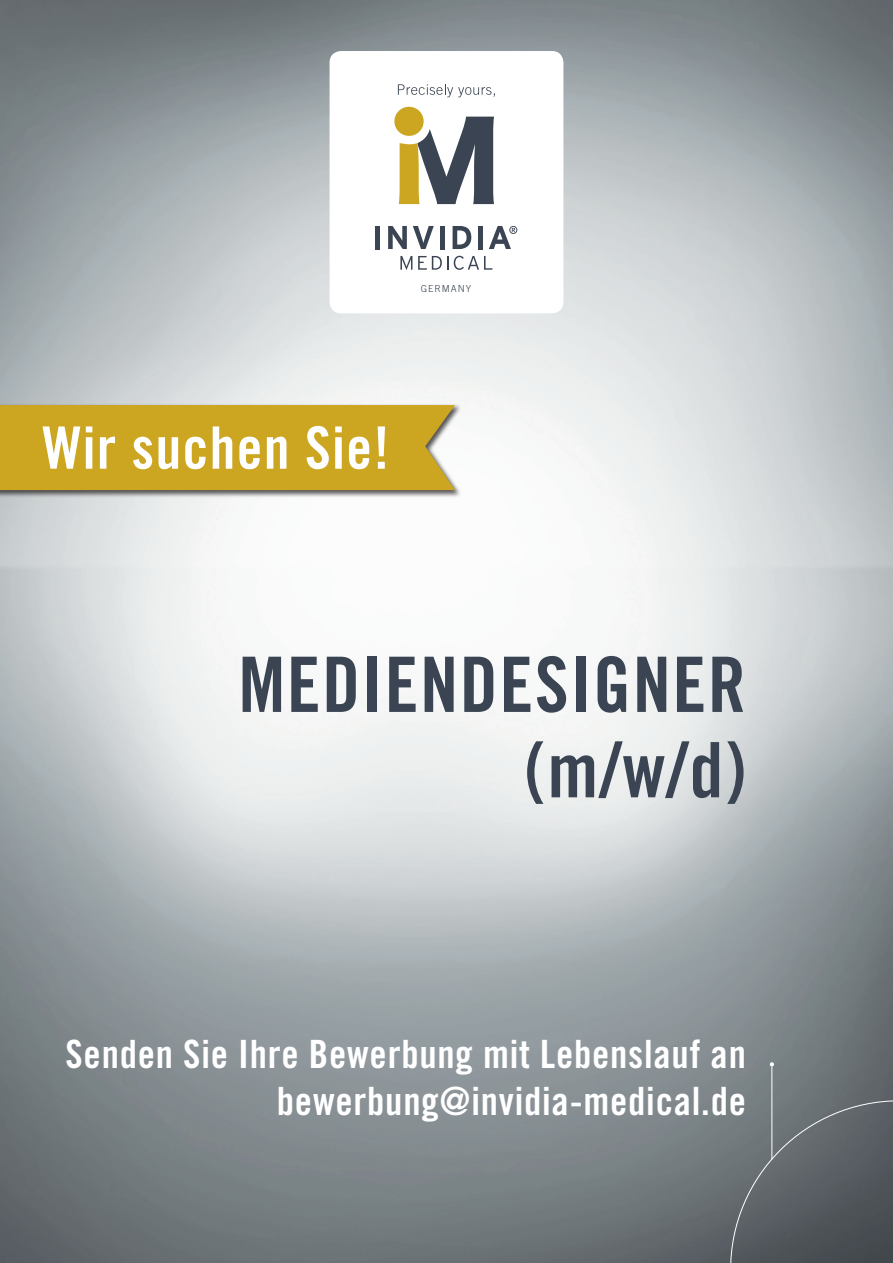
<style>
.page{position:relative;width:893px;height:1263px;background:#fff}
.page>*{position:absolute;margin:0;border:0;box-sizing:border-box;transform-origin:0 0}
.t1{font:76.5px/85.3px "Trade Gothic LT Std Bd Cn 20";letter-spacing:.02em;color:#3a4452;text-align:right}
.t2{font:58.5px "Trade Gothic LT Std Bd Cn 20";letter-spacing:.02em;color:#fff}
.t3{font:39px/46.8px "Trade Gothic LT Std Bd Cn 20";letter-spacing:.02em;color:#fff;text-align:right}
.t4{font:300 9.6px "Trade Gothic LT Std";letter-spacing:.1em;color:#3a4452}
</style>
<div class="page">
<img style="left:0;top:0;width:893px;height:1263px">
<div style="left:330px;top:51px;width:233px;height:262px;background:#fff;border-radius:11px"></div>
<div style="left:394px;top:107px;width:30px;height:29px;background:#cca621;border-radius:50%"></div>
<svg style="left:399px;top:117px;width:95px;height:87px"></svg>
<hr style="left:376px;top:226px;width:4px;height:23px;background:#3a4452">
<svg style="left:388px;top:226px;width:19px;height:23px"></svg>
<svg style="left:413px;top:226px;width:21px;height:23px"></svg>
<div style="left:440px;top:226px;width:5px;height:23px;background:#3a4452"></div>
<svg style="left:453px;top:226px;width:18px;height:23px"></svg>
<div style="left:478px;top:226px;width:5px;height:23px;background:#3a4452"></div>
<svg style="left:400px;top:256px;width:12px;height:14px"></svg>
<svg style="left:418px;top:256px;width:74px;height:14px"></svg>
<svg style="left:489px;top:226px;width:28px;height:23px"></svg>
<svg style="left:398px;top:84px;width:97px;height:13px"></svg>
<svg style="left:770px;top:1062px;width:4px;height:4px"></svg>
<hr style="left:772px;top:1066px;width:1px;height:93px;background:#fff">
<svg style="left:730px;top:1100px;width:163px;height:163px;background:#5c6266"></svg>
<div style="left:0;top:403px;width:462px;height:95px;background:#231f20;opacity:.75"></div>
<div style="left:0;top:405px;width:455px;height:85px;background:#cca621"></div>
<p class="t4" style="left:421px;top:282px;width:52px">GERMANY</p>
<p class="t2" style="left:43px;top:412px;width:348px">Wir suchen Sie!</p>
<h1 class="t1" style="left:239px;top:641px;width:509px">MEDIENDESIGNER (m/w/d)</h1>
<p class="t3" style="left:66px;top:1030px;width:682px">Senden Sie Ihre Bewerbung mit Lebenslauf an bewerbung@invidia-medical.de</p>
</div>
